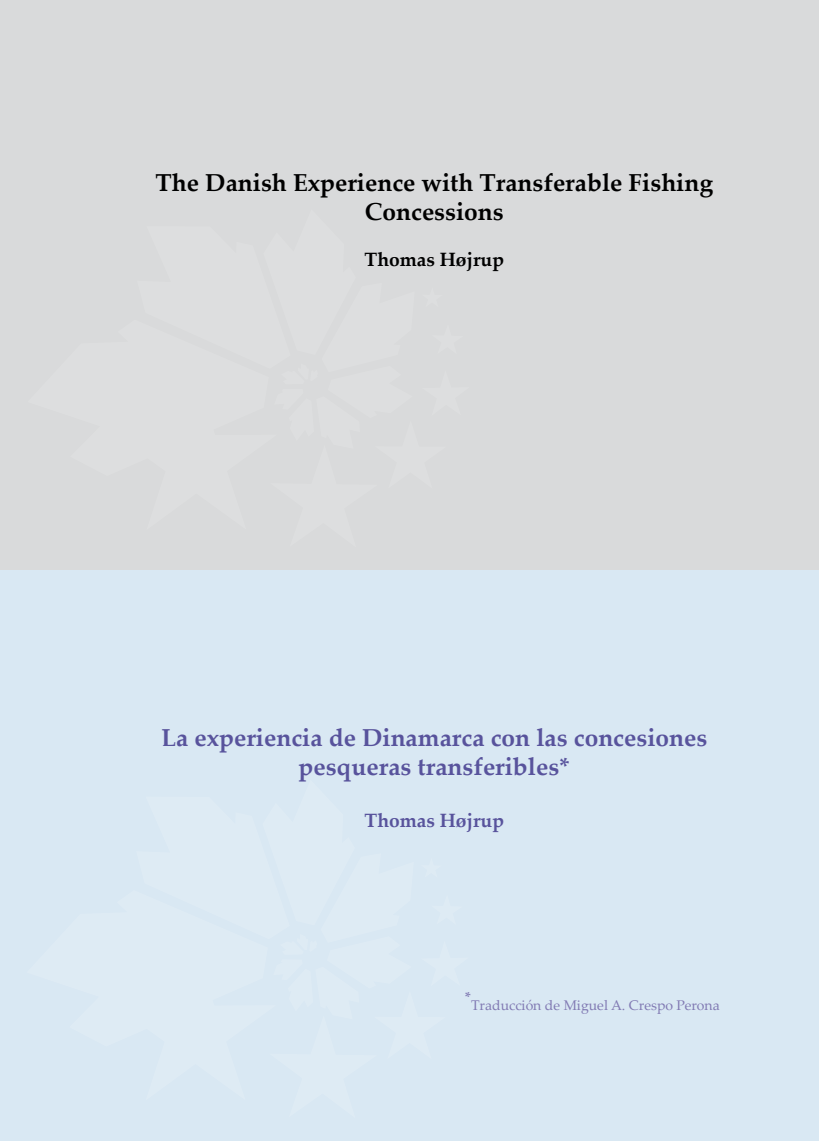
<style>
.page{position:relative;width:819px;height:1141px;background:#fff}
.page>*{position:absolute;margin:0;border:0;box-sizing:border-box;transform-origin:0 0}
.t1{font:700 24.5px/29.4px "Palatino Linotype";color:#58539c;text-align:center}
.t2{font:700 24.5px/29.4px "Palatino Linotype";color:#000;text-align:center}
.t3{font:700 19.25px "Palatino Linotype";color:#000}
.t4{font:700 19.25px "Palatino Linotype";color:#58539c}
.t5{font:700 14.35px "Palatino Linotype";color:#817ab3}
.t6{font:14px "Palatino Linotype";color:#817ab3}
</style>
<div class="page">
<div style="left:0;top:570px;width:819px;height:571px;background:#d9e8f3"></div>
<div style="left:0;top:0;width:819px;height:570px;background:#d9dadb"></div>
<p class="t2" style="left:156px;top:167px;width:559px">The Danish Experience with Transferable Fishing<br>Concessions</p>
<p class="t3" style="left:364px;top:246px;width:141px">Thomas Højrup</p>
<p class="t1" style="left:161px;top:722px;width:547px">La experiencia de Dinamarca con las concesiones pesqueras transferibles*</p>
<p class="t4" style="left:364px;top:807px;width:141px">Thomas Højrup</p>
<p class="t5" style="left:464px;top:987px;width:8px">*</p>
<p class="t6" style="left:471px;top:995px;width:250px">Traducción de Miguel A. Crespo Perona</p>
</div>
